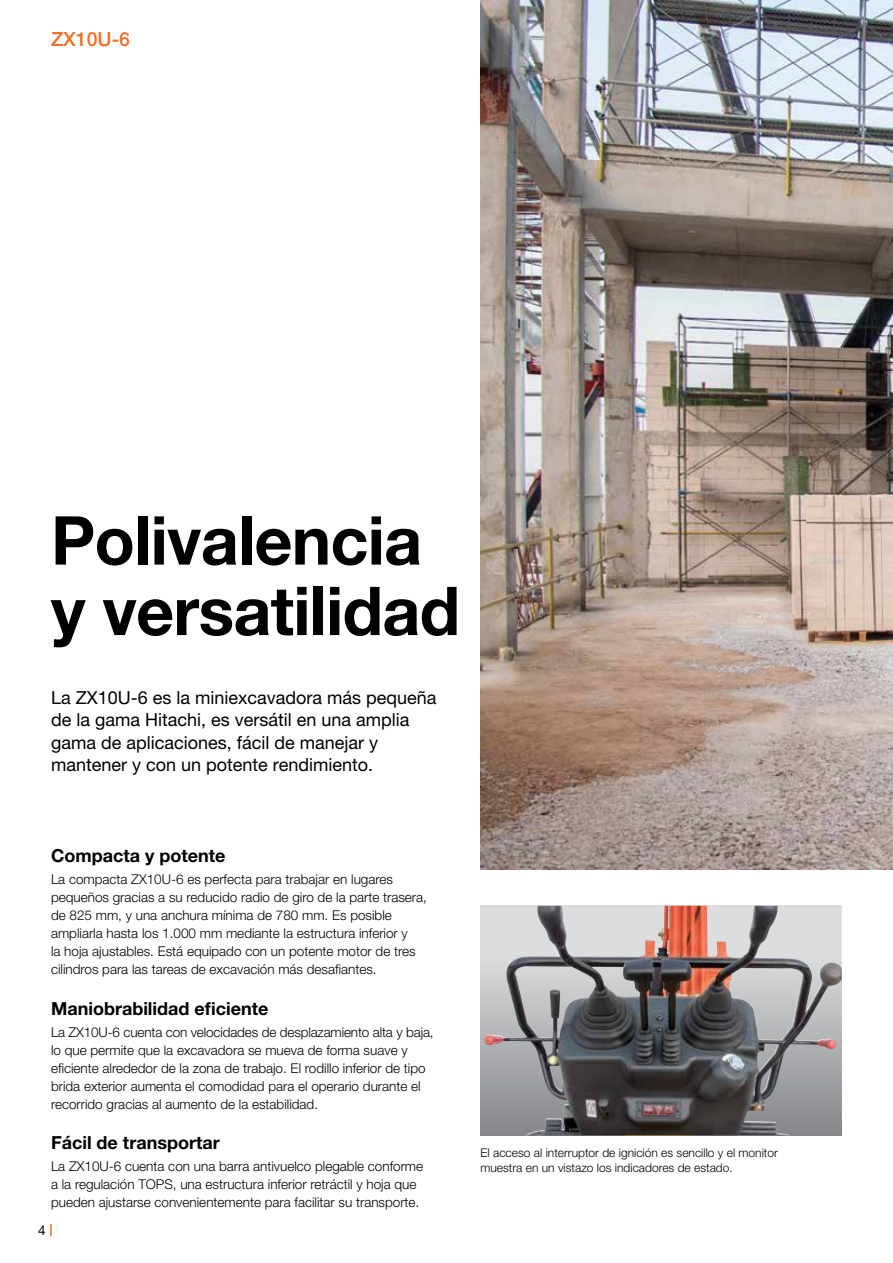
<style>
.page{position:relative;width:893px;height:1263px;background:#fff}
.page>*{position:absolute;margin:0;border:0;box-sizing:border-box;transform-origin:0 0}
.t1{font:700 67.5px/70.5px "Helvetica Neue LT Pro";letter-spacing:-.01em;color:#000}
.t2{font:500 19.5px "Helvetica Neue LT Pro";color:#f36f21}
.t3{font:18px/22.5px "Helvetica Neue LT Pro";color:#000}
.t4{font:700 18px "Helvetica Neue LT Pro";color:#000}
.t5{font:300 13.5px/18px "Helvetica Neue LT Pro";color:#000}
.t6{font:13.5px "Helvetica Neue LT Pro";color:#000}
.t7{font:300 12px/15px "Helvetica Neue LT Pro";color:#000}
</style>
<div class="page">
<svg style="left:50px;top:1224px;width:2px;height:12px"></svg>
<img style="left:480px;top:0;width:413px;height:870px">
<svg style="left:480px;top:906px;width:362px;height:229px;background:#b2b1b3"></svg>
<img style="left:484px;top:906px;width:335px;height:229px">
<h2 class="t2" style="left:51px;top:27px;width:81px">ZX10U-6</h2>
<h1 class="t1" style="left:51px;top:504px;width:411px">Polivalencia y versatilidad</h1>
<h3 class="t3" style="left:51px;top:686px;width:387px">La ZX10U-6 es la miniexcavadora más pequeña de la gama Hitachi, es versátil en una amplia gama de aplicaciones, fácil de manejar y mantener y con un potente rendimiento.</h3>
<h3 class="t4" style="left:51px;top:845px;width:176px">Compacta y potente</h3>
<p class="t5" style="left:51px;top:870px;width:377px">La compacta ZX10U-6 es perfecta para trabajar en lugares pequeños gracias a su reducido radio de giro de la parte trasera, de 825 mm, y una anchura mínima de 780 mm. Es posible ampliarla hasta los 1.000 mm mediante la estructura inferior y<br>la hoja ajustables. Está equipado con un potente motor de tres cilindros para las tareas de excavación más desafiantes.</p>
<h3 class="t4" style="left:51px;top:997px;width:219px">Maniobrabilidad eficiente</h3>
<p class="t5" style="left:51px;top:1023px;width:384px">La ZX10U-6 cuenta con velocidades de desplazamiento alta y baja, lo que permite que la excavadora se mueva de forma suave y eficiente alrededor de la zona de trabajo. El rodillo inferior de tipo brida exterior aumenta el comodidad para el operario durante el recorrido gracias al aumento de la estabilidad.</p>
<h3 class="t4" style="left:51px;top:1132px;width:170px">Fácil de transportar</h3>
<p class="t5" style="left:51px;top:1157px;width:374px">La ZX10U-6 cuenta con una barra antivuelco plegable conforme a la regulación TOPS, una estructura inferior retráctil y hoja que pueden ajustarse convenientemente para facilitar su transporte.</p>
<p class="t6" style="left:38px;top:1222px;width:9px">4</p>
<p class="t7" style="left:480px;top:1145px;width:299px">El acceso al interruptor de ignición es sencillo y el monitor muestra en un vistazo los indicadores de estado.</p>
</div>
